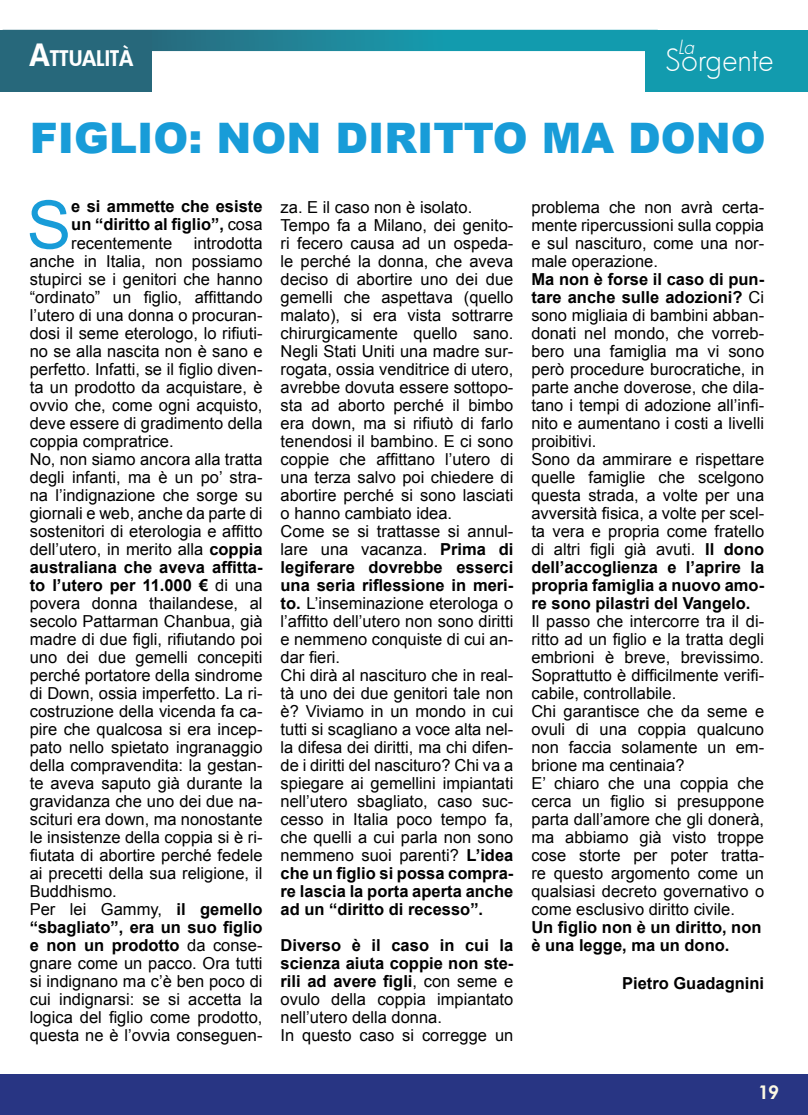
<style>
.page{position:relative;width:808px;height:1115px;background:#fff}
.page>*{position:absolute;margin:0;border:0;box-sizing:border-box;transform-origin:0 0}
.t1{font:66.75px "Arial";color:#189cd8}
.t2{font:900 42px "Arial";color:#189cd8}
.t3{font:300 29.7px "Futura";letter-spacing:.005em;color:#fff}
.t4{font:800 21px "Futura";color:#fff}
.t5{font:italic 300 19.05px "Futura";color:#fff}
.t6{font:800 18px "Futura";color:#fcf8e4}
.t7{font:16.5px/18px "Arial";color:#000001}
.t8{font:700 16.5px/18px "Arial";color:#000001;text-align:justify}
.s1{font-size:30px}
.s2{font-weight:400}
.s3{font-weight:700}
</style>
<div class="page">
<div style="left:0;top:1074px;width:808px;height:40px;background:#283583"></div>
<svg style="left:151px;top:30px;width:495px;height:21px;background:#1a8c9f"></svg>
<div style="left:0;top:30px;width:151px;height:61px;background:#27687b"></div>
<div style="left:646px;top:30px;width:162px;height:61px;background:#129bae"></div>
<p class="t4" style="left:29px;top:44px;width:105px"><span class="s1">A</span>ttualità</p>
<p class="t5" style="left:678px;top:34px;width:22px">La</p>
<h3 class="t3" style="left:665px;top:40px;width:110px">Sorgente</h3>
<h2 class="t2" style="left:30px;top:107px;width:737px">FIGLIO: NON DIRITTO MA DONO</h2>
<h1 class="t1" style="left:27px;top:181px;width:46px">S</h1>
<p class="t8" style="left:71px;top:198px;width:193px">e si ammette che esiste un “diritto al figlio”, <span class="s2">cosa recentemente</span></p>
<p class="t7" style="left:30px;top:234px;width:234px;text-indent:164px">introdotta anche in Italia, non possiamo stupirci se i genitori che hanno “ordinato” un figlio, affittando l’utero di una donna o procuran&shy;dosi il seme eterologo, lo rifiuti&shy;no se alla nascita non è sano e perfetto. Infatti, se il figlio diven&shy;ta un prodotto da acquistare, è ovvio che, come ogni acquisto, deve essere di gradimento della coppia compratrice.<br>No, non siamo ancora alla tratta degli infanti, ma è un po’ stra&shy;na l’indignazione che sorge su giornali e web, anche da parte di sostenitori di eterologia e affitto dell’utero, in merito alla <span class="s3">coppia australiana che aveva affitta&shy;to l’utero per 11.000 €</span> di una povera donna thailandese, al secolo Pattarman Chanbua, già madre di due figli, rifiutando poi uno dei due gemelli concepiti perché portatore della sindrome di Down, ossia imperfetto. La ri&shy;costruzione della vicenda fa ca&shy;pire che qualcosa si era incep&shy;pato nello spietato ingranaggio della compravendita: la gestan&shy;te aveva saputo già durante la gravidanza che uno dei due na&shy;scituri era down, ma nonostante le insistenze della coppia si è ri&shy;fiutata di abortire perché fedele ai precetti della sua religione, il<br>Buddhismo.<br>Per lei Gammy, <span class="s3">il gemello “sbagliato”, era un suo figlio e non un prodotto</span> da conse&shy;gnare come un pacco. Ora tutti si indignano ma c’è ben poco di cui indignarsi: se si accetta la logica del figlio come prodotto, questa ne è l’ovvia conseguen-</p>
<p class="t7" style="left:281px;top:198px;width:234px">za. E il caso non è isolato.<br>Tempo fa a Milano, dei genito&shy;ri fecero causa ad un ospeda&shy;le perché la donna, che aveva deciso di abortire uno dei due gemelli che aspettava (quello malato), si era vista sottrarre chirurgicamente quello sano.<br>Negli Stati Uniti una madre sur&shy;rogata, ossia venditrice di utero, avrebbe dovuta essere sottopo&shy;sta ad aborto perché il bimbo era down, ma si rifiutò di farlo tenendosi il bambino. E ci sono coppie che affittano l’utero di una terza salvo poi chiedere di abortire perché si sono lasciati o hanno cambiato idea.<br>Come se si trattasse si annul&shy;lare una vacanza. <span class="s3">Prima di legiferare dovrebbe esserci una seria riflessione in meri&shy;to.</span> L’inseminazione eterologa o l’affitto dell’utero non sono diritti e nemmeno conquiste di cui an&shy;dar fieri.<br>Chi dirà al nascituro che in real&shy;tà uno dei due genitori tale non è? Viviamo in un mondo in cui tutti si scagliano a voce alta nel&shy;la difesa dei diritti, ma chi difen&shy;de i diritti del nascituro? Chi va a spiegare ai gemellini impiantati nell’utero sbagliato, caso suc&shy;cesso in Italia poco tempo fa, che quelli a cui parla non sono nemmeno suoi parenti? <span class="s3">L’idea che un figlio si possa compra&shy;re lascia la porta aperta anche ad un “diritto di recesso”.</span></p>
<p class="t7" style="left:281px;top:936px;width:234px"><span class="s3">Diverso è il caso in cui la scienza aiuta coppie non ste&shy;rili ad avere figli</span>, con seme e ovulo della coppia impiantato nell’utero della donna.<br>In questo caso si corregge un</p>
<p class="t7" style="left:531px;top:198px;width:234px;text-align:justify">problema che non avrà certa&shy;mente ripercussioni sulla coppia e sul nascituro, come una nor&shy;male operazione.</p>
<p class="t7" style="left:531px;top:270px;width:234px"><span class="s3">Ma non è forse il caso di pun&shy;tare anche sulle adozioni?</span> Ci sono migliaia di bambini abban&shy;donati nel mondo, che vorreb&shy;bero una famiglia ma vi sono però procedure burocratiche, in parte anche doverose, che dila&shy;tano i tempi di adozione all’infi&shy;nito e aumentano i costi a livelli proibitivi.<br>Sono da ammirare e rispettare quelle famiglie che scelgono questa strada, a volte per una avversità fisica, a volte per scel&shy;ta vera e propria come fratello di altri figli già avuti. <span class="s3">Il dono dell’accoglienza e l’aprire la propria famiglia a nuovo amo&shy;re sono pilastri del Vangelo.</span></p>
<p class="t7" style="left:531px;top:612px;width:234px">Il passo che intercorre tra il di&shy;ritto ad un figlio e la tratta degli embrioni è breve, brevissimo.<br>Soprattutto è difficilmente verifi&shy;cabile, controllabile.<br>Chi garantisce che da seme e ovuli di una coppia qualcuno non faccia solamente un em&shy;brione ma centinaia?<br>E’ chiaro che una coppia che cerca un figlio si presuppone parta dall’amore che gli donerà, ma abbiamo già visto troppe cose storte per poter tratta&shy;re questo argomento come un qualsiasi decreto governativo o come esclusivo diritto civile.</p>
<p class="t8" style="left:531px;top:918px;width:232px">Un figlio non è un diritto, non è una legge, ma un dono.</p>
<p class="t8" style="left:622px;top:974px;width:144px">Pietro Guadagnini</p>
<p class="t6" style="left:758px;top:1079px;width:22px">19</p>
</div>
